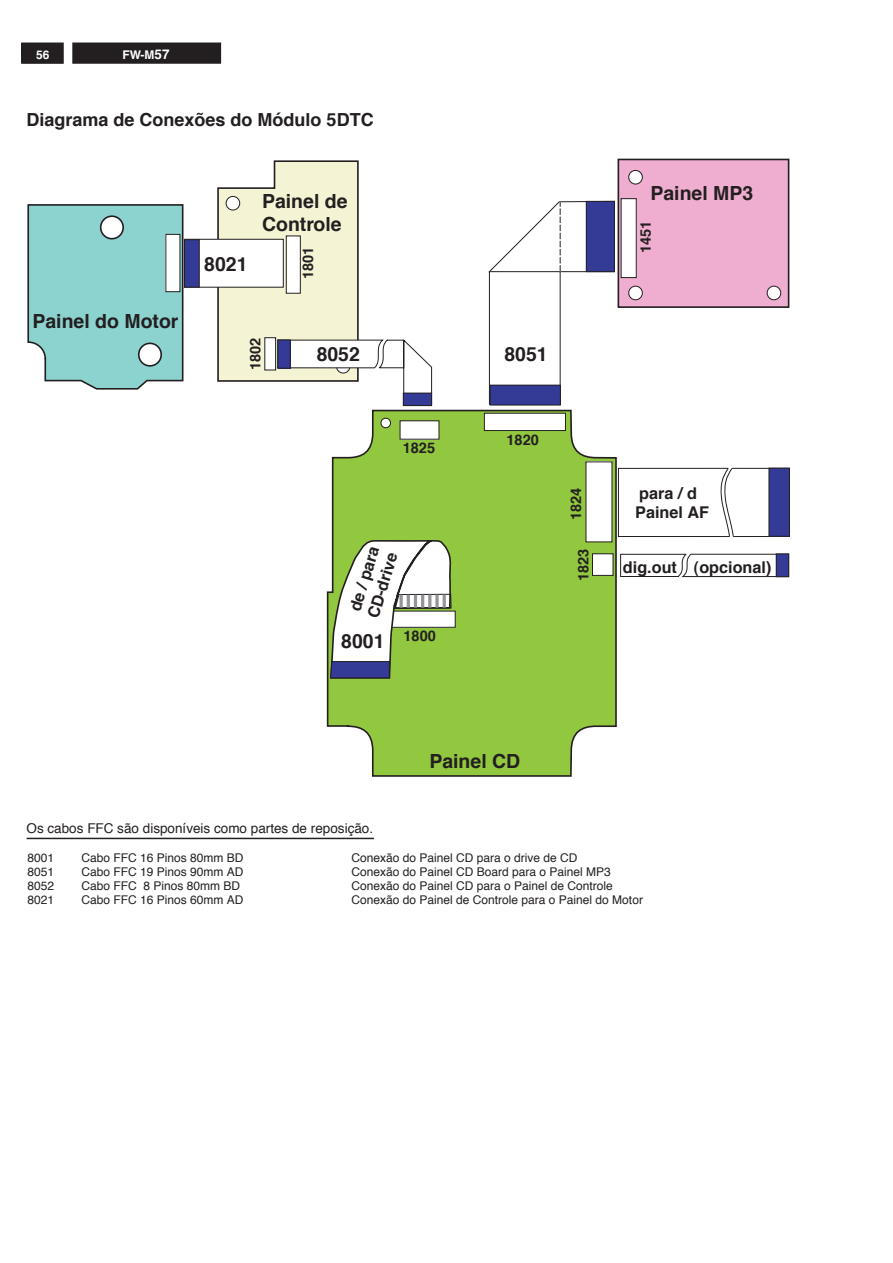
<style>
.page{position:relative;width:893px;height:1263px;background:#fff}
.page>*{position:absolute;margin:0;border:0;box-sizing:border-box;transform-origin:0 0}
.t1{font:700 19.5px/23.4px "Helvetica";color:#231f20}
.t2{font:700 18px "Helvetica";color:#231f20}
.t3{font:700 16.2px/19.5px "Helvetica";color:#231f20}
.t4{font:700 14.55px "Helvetica";color:#231f20}
.t5{font:13.5px "Helvetica";color:#231f20}
.t6{font:12px "Helvetica";color:#231f20}
.t7{font:700 12px "Helvetica";color:#fff}
.s1{font-size:13.5px}
</style>
<div class="page">
<div style="left:73px;top:43px;width:147px;height:20px;background:#231f20"></div>
<div style="left:72px;top:43px;width:149px;height:21px;border:2px solid #231f20"></div>
<div style="left:22px;top:43px;width:41px;height:20px;background:#231f20"></div>
<div style="left:21px;top:43px;width:43px;height:21px;border:2px solid #231f20"></div>
<div style="left:618px;top:159px;width:171px;height:148px;background:#efaecf"></div>
<div style="left:618px;top:159px;width:171px;height:149px;border:2px solid #231f20"></div>
<svg style="left:326px;top:409px;width:292px;height:368px;background:#9bc954"></svg>
<div style="left:629px;top:170px;width:13px;height:14px;background:#fff;border-radius:50%"></div>
<div style="left:628px;top:170px;width:15px;height:14px;border:1px solid #231f20;border-radius:50%"></div>
<div style="left:629px;top:286px;width:13px;height:14px;background:#fff;border-radius:50%"></div>
<div style="left:628px;top:286px;width:15px;height:14px;border:1px solid #231f20;border-radius:50%"></div>
<div style="left:767px;top:286px;width:14px;height:14px;background:#fff;border-radius:50%"></div>
<div style="left:767px;top:286px;width:14px;height:14px;border:1px solid #231f20;border-radius:50%"></div>
<div style="left:381px;top:418px;width:9px;height:10px;background:#fff;border-radius:50%"></div>
<div style="left:381px;top:418px;width:10px;height:10px;border:1px solid #231f20;border-radius:50%"></div>
<div style="left:621px;top:199px;width:15px;height:79px;background:#fff"></div>
<div style="left:621px;top:198px;width:16px;height:80px;border:1px solid #231f20"></div>
<div style="left:400px;top:421px;width:39px;height:18px;background:#fff"></div>
<div style="left:400px;top:420px;width:39px;height:20px;border:1px solid #231f20"></div>
<div style="left:484px;top:413px;width:81px;height:17px;background:#fff"></div>
<div style="left:484px;top:413px;width:82px;height:18px;border:1px solid #231f20"></div>
<div style="left:586px;top:462px;width:26px;height:80px;background:#fff"></div>
<div style="left:592px;top:554px;width:21px;height:21px;background:#fff"></div>
<div style="left:592px;top:553px;width:21px;height:23px;border:1px solid #231f20"></div>
<div style="left:390px;top:611px;width:66px;height:17px;border:1px solid #231f20"></div>
<div style="left:489px;top:271px;width:72px;height:134px;border:1px solid #231f20"></div>
<svg style="left:488px;top:201px;width:98px;height:71px"></svg>
<div style="left:586px;top:201px;width:28px;height:71px;background:#333b97"></div>
<div style="left:586px;top:201px;width:29px;height:71px;border:1px solid #231f20"></div>
<div style="left:490px;top:385px;width:70px;height:20px;background:#333b97"></div>
<div style="left:490px;top:385px;width:71px;height:20px;border:1px solid #231f20"></div>
<svg style="left:216px;top:160px;width:216px;height:246px"></svg>
<div style="left:403px;top:393px;width:29px;height:13px;background:#333b97"></div>
<div style="left:403px;top:393px;width:29px;height:13px;border:1px solid #231f20"></div>
<div style="left:278px;top:340px;width:12px;height:28px;background:#333b97"></div>
<div style="left:277px;top:339px;width:14px;height:30px;border:1px solid #231f20"></div>
<svg style="left:618px;top:467px;width:172px;height:111px"></svg>
<svg style="left:27px;top:204px;width:157px;height:186px;background:#8ecdca"></svg>
<svg style="left:329px;top:539px;width:125px;height:140px"></svg>
<svg style="left:399px;top:595px;width:4px;height:13px"></svg>
<div style="left:139px;top:343px;width:22px;height:23px;background:#fff;border-radius:50%"></div>
<div style="left:138px;top:343px;width:24px;height:24px;border:2px solid #231f20;border-radius:50%"></div>
<div style="left:101px;top:216px;width:22px;height:23px;background:#fff;border-radius:50%"></div>
<div style="left:100px;top:215px;width:24px;height:24px;border:2px solid #231f20;border-radius:50%"></div>
<div style="left:166px;top:234px;width:14px;height:58px;background:#fff"></div>
<div style="left:184px;top:239px;width:99px;height:48px;background:#fff"></div>
<div style="left:184px;top:239px;width:100px;height:49px;border:1px solid #231f20"></div>
<div style="left:185px;top:240px;width:14px;height:47px;background:#333b97"></div>
<div style="left:184px;top:239px;width:16px;height:49px;border:1px solid #231f20"></div>
<hr style="left:27px;top:838px;width:347px;height:1px;background:#231f20">
<p class="t7" style="left:36px;top:50px;width:15px">56</p>
<p class="t7" style="left:122px;top:50px;width:49px">FW-M<span class="s1">57</span></p>
<h2 class="t2" style="left:27px;top:112px;width:349px">Diagrama de Conexões do Módulo 5DTC</h2>
<h1 class="t1" style="left:33px;top:311px;width:147px">Painel do Motor</h1>
<h1 class="t1" style="left:204px;top:254px;width:45px">8021</h1>
<h1 class="t1" style="left:262px;top:191px;width:87px">Painel de<br>Controle</h1>
<p class="t4" style="left:302px;top:279px;width:34px;rotate:-90deg">1081</p>
<p class="t4" style="left:249px;top:370px;width:34px;rotate:-90deg">2081</p>
<h1 class="t1" style="left:317px;top:344px;width:45px">8052</h1>
<p class="t4" style="left:403px;top:442px;width:34px">1825</p>
<h3 class="t3" style="left:346px;top:609px;width:70px;rotate:-73deg">de / para<br>CD d- rive</h3>
<h1 class="t1" style="left:341px;top:631px;width:45px">8001</h1>
<p class="t4" style="left:403px;top:630px;width:34px">1800</p>
<h1 class="t1" style="left:650px;top:183px;width:104px">Painel MP3</h1>
<p class="t4" style="left:640px;top:253px;width:34px;rotate:-90deg">1541</p>
<h1 class="t1" style="left:504px;top:344px;width:45px">8051</h1>
<p class="t4" style="left:506px;top:434px;width:34px">1820</p>
<p class="t4" style="left:570px;top:520px;width:34px;rotate:-90deg">4281</p>
<p class="t4" style="left:577px;top:581px;width:34px;rotate:-90deg">3281</p>
<h3 class="t3" style="left:635px;top:485px;width:75px">para / d<br>Painel AF</h3>
<h3 class="t3" style="left:623px;top:559px;width:150px">dig.out (opcional)</h3>
<h1 class="t1" style="left:429px;top:751px;width:92px">Painel CD</h1>
<p class="t5" style="left:27px;top:823px;width:348px">Os cabos FFC são disponíveis como partes de reposição.</p>
<p class="t6" style="left:27px;top:852px;width:28px">8001</p>
<p class="t6" style="left:81px;top:852px;width:164px">Cabo FFC 16 Pinos 80mm BD</p>
<p class="t6" style="left:351px;top:852px;width:228px">Conexão do Painel CD para o drive de CD</p>
<p class="t6" style="left:27px;top:867px;width:28px">8051</p>
<p class="t6" style="left:81px;top:867px;width:164px">Cabo FFC 19 Pinos 90mm AD</p>
<p class="t6" style="left:351px;top:867px;width:261px">Conexão do Painel CD Board para o Painel MP3</p>
<p class="t6" style="left:27px;top:881px;width:28px">8052</p>
<p class="t6" style="left:81px;top:881px;width:160px">Cabo FFC 8 Pinos 80mm BD</p>
<p class="t6" style="left:351px;top:881px;width:263px">Conexão do Painel CD para o Painel de Controle</p>
<p class="t6" style="left:27px;top:895px;width:28px">8021</p>
<p class="t6" style="left:81px;top:895px;width:164px">Cabo FFC 16 Pinos 60mm AD</p>
<p class="t6" style="left:351px;top:895px;width:293px">Conexão do Painel de Controle para o Painel do Motor</p>
</div>
